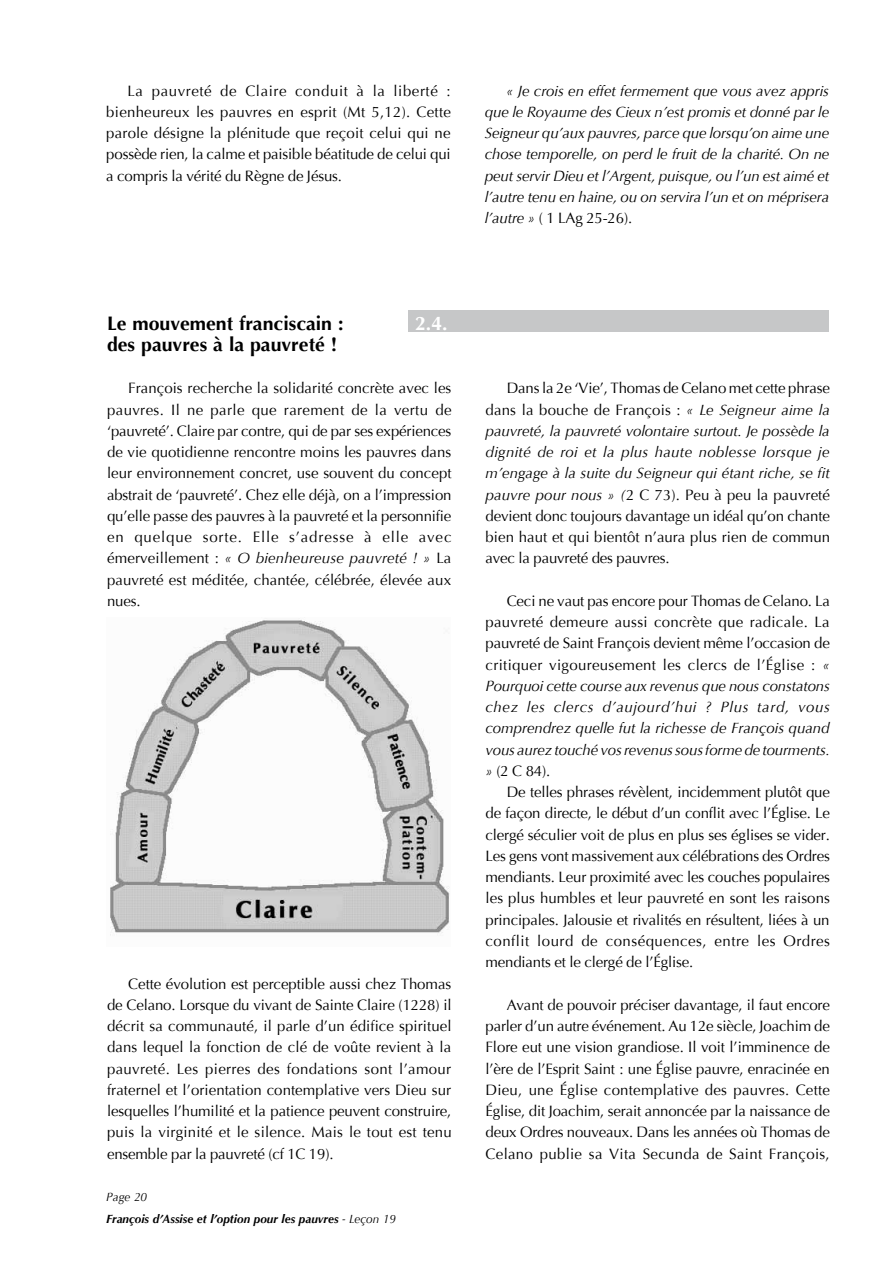
<style>
.page{position:relative;width:893px;height:1263px;background:#fff}
.page>*{position:absolute;margin:0;border:0;box-sizing:border-box;transform-origin:0 0}
.t1{font:700 19.5px "Optima";color:#000}
.t2{font:700 19.5px "Optima";color:#fff}
.t3{font:15px/21.3px "Optima";letter-spacing:.005em;color:#000;text-align:justify}
.t4{font:italic 15px/21.3px "Optima";letter-spacing:-.01em;color:#000;text-align:justify}
.t5{font:italic 700 12px/21.3px "Optima";color:#000}
.s1{font-style:normal}
.s2{font-style:italic}
.s3{font-weight:400}
</style>
<div class="page">
<div style="left:408px;top:310px;width:421px;height:22px;background:#c6c7c8"></div>
<img style="left:110px;top:620px;width:340px;height:315px">
<p class="t3" style="left:106px;top:80px;width:346px;text-indent:21px">La pauvreté de Claire conduit à la liberté : bienheureux les pauvres en esprit (Mt 5,12). Cette parole désigne la plénitude que reçoit celui qui ne possède rien, la calme et paisible béatitude de celui qui a compris la vérité du Règne de Jésus.</p>
<p class="t4" style="left:485px;top:80px;width:346px;text-indent:21px">« Je crois en effet fermement que vous avez appris que le Royaume des Cieux n’est promis et donné par le Seigneur qu’aux pauvres, parce que lorsqu’on aime une chose temporelle, on perd le fruit de la charité. On ne peut servir Dieu et l’Argent, puisque, ou l’un est aimé et l’autre tenu en haine, ou on servira l’un et on méprisera l’autre » <span class="s1">( 1 LAg 25-26).</span></p>
<h1 class="t1" style="left:107px;top:312px;width:238px">Le mouvement franciscain :</h1>
<h1 class="t2" style="left:415px;top:312px;width:34px">2.4.</h1>
<h1 class="t1" style="left:107px;top:333px;width:232px">des pauvres à la pauvreté !</h1>
<p class="t3" style="left:107px;top:378px;width:346px;text-indent:21px">François recherche la solidarité concrète avec les pauvres. Il ne parle que rarement de la vertu de ‘pauvreté’. Claire par contre, qui de par ses expériences de vie quotidienne rencontre moins les pauvres dans leur environnement concret, use souvent du concept abstrait de ‘pauvreté’. Chez elle déjà, on a l’impression qu’elle passe des pauvres à la pauvreté et la personnifie en quelque sorte. Elle s’adresse à elle avec émerveillement : <span class="s2">« O bienheureuse pauvreté ! »</span> La pauvreté est méditée, chantée, célébrée, élevée aux nues.</p>
<p class="t3" style="left:107px;top:973px;width:346px;text-indent:21px">Cette évolution est perceptible aussi chez Thomas de Celano. Lorsque du vivant de Sainte Claire (1228) il décrit sa communauté, il parle d’un édifice spirituel dans lequel la fonction de clé de voûte revient à la pauvreté. Les pierres des fondations sont l’amour fraternel et l’orientation contemplative vers Dieu sur lesquelles l’humilité et la patience peuvent construire, puis la virginité et le silence. Mais le tout est tenu ensemble par la pauvreté (cf 1C 19).</p>
<p class="t5" style="left:106px;top:1186px;width:291px"><span class="s3">Page 20<br></span>François d’Assise et l’option pour les pauvres <span class="s3">- Leçon 19</span></p>
<p class="t3" style="left:485px;top:378px;width:346px;text-indent:21px">Dans la 2e ‘Vie’, Thomas de Celano met cette phrase dans la bouche de François : <span class="s2">« Le Seigneur aime la pauvreté, la pauvreté volontaire surtout. Je possède la dignité de roi et la plus haute noblesse lorsque je m’engage à la suite du Seigneur qui étant riche, se fit pauvre pour nous » (</span>2 C 73). Peu à peu la pauvreté devient donc toujours davantage un idéal qu’on chante bien haut et qui bientôt n’aura plus rien de commun avec la pauvreté des pauvres.</p>
<p class="t4" style="left:485px;top:590px;width:346px;text-indent:21px"><span class="s1">Ceci ne vaut pas encore pour Thomas de Celano. La pauvreté demeure aussi concrète que radicale. La pauvreté de Saint François devient même l’occasion de critiquer vigoureusement les clercs de l’Église :</span> « Pourquoi cette course aux revenus que nous constatons chez les clercs d’aujourd’hui ? Plus tard, vous comprendrez quelle fut la richesse de François quand vous aurez touché vos revenus sous forme de tourments. » <span class="s1">(2 C 84).</span></p>
<p class="t3" style="left:485px;top:782px;width:346px;text-indent:21px">De telles phrases révèlent, incidemment plutôt que de façon directe, le début d’un conflit avec l’Église. Le clergé séculier voit de plus en plus ses églises se vider.<br>Les gens vont massivement aux célébrations des Ordres mendiants. Leur proximité avec les couches populaires les plus humbles et leur pauvreté en sont les raisons principales. Jalousie et rivalités en résultent, liées à un conflit lourd de conséquences, entre les Ordres mendiants et le clergé de l’Église.</p>
<p class="t3" style="left:485px;top:994px;width:346px;text-indent:21px">Avant de pouvoir préciser davantage, il faut encore parler d’un autre événement. Au 12e siècle, Joachim de Flore eut une vision grandiose. Il voit l’imminence de l’ère de l’Esprit Saint : une Église pauvre, enracinée en Dieu, une Église contemplative des pauvres. Cette Église, dit Joachim, serait annoncée par la naissance de deux Ordres nouveaux. Dans les années où Thomas de Celano publie sa Vita Secunda de Saint François,</p>
</div>
